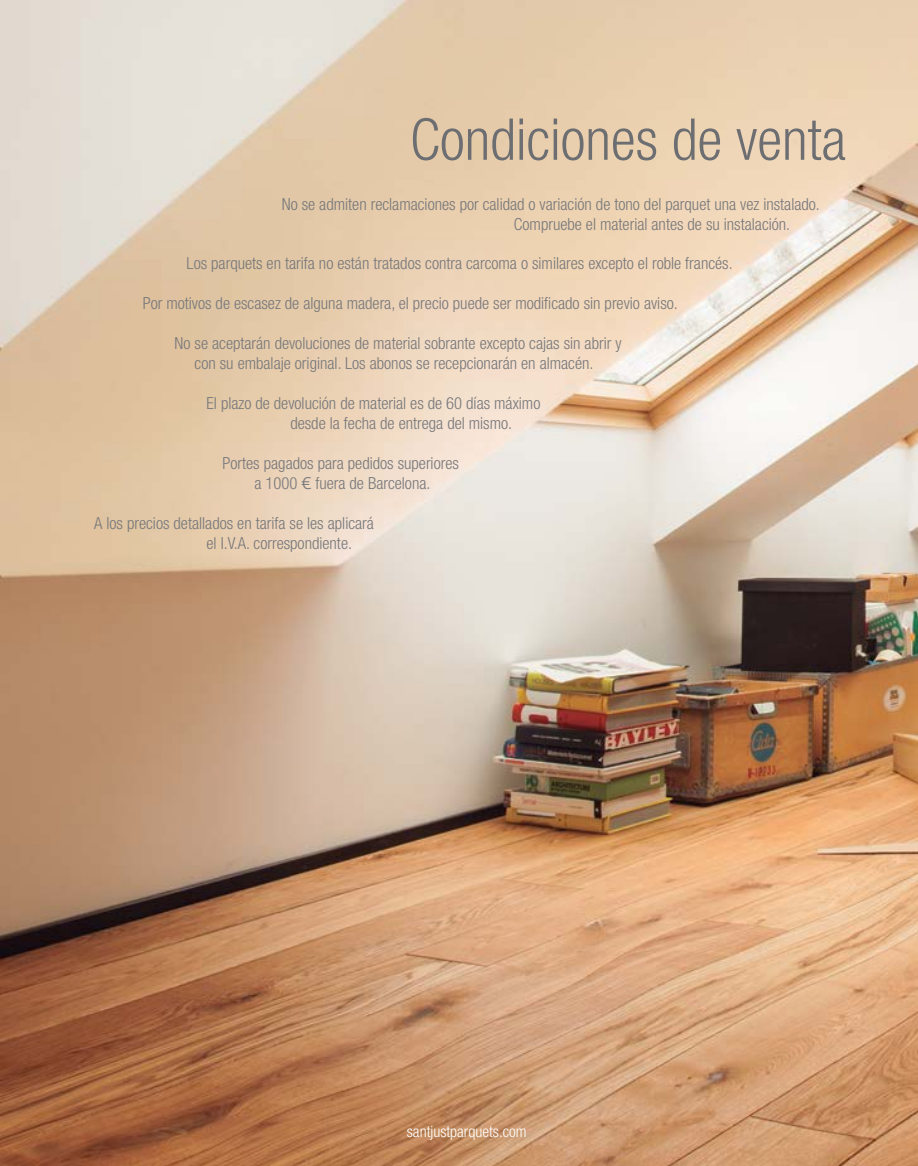
<style>
.page{position:relative;width:918px;height:1166px;background:#fff}
.page>*{position:absolute;margin:0;border:0;box-sizing:border-box;transform-origin:0 0}
.t1{font:300 condensed 57.75px "Helvetica Neue";color:#6d6e71}
.t2{font:300 condensed 16.62px/19.9px "Helvetica Neue";color:#77787b}
.t3{font:300 condensed 15.75px "Helvetica Neue";color:#fff}
.s1{font-family:"Aller";font-stretch:normal}
</style>
<div class="page">
<img style="left:0;top:0;width:918px;height:1166px">
<h1 class="t1" style="left:410px;top:106px;width:438px">Condiciones de venta</h1>
<p class="t2" style="left:514px;top:194px;width:307px;text-indent:-232px">No se admiten reclamaciones por calidad o variación de tono del parquet una vez instalado.<br>Compruebe el material antes de su instalación.</p>
<p class="t2" style="left:187px;top:253px;width:547px">Los parquets en tarifa no están tratados contra carcoma o similares excepto el roble francés.</p>
<p class="t2" style="left:143px;top:293px;width:537px">Por motivos de escasez de alguna madera, el precio puede ser modificado sin previo aviso.</p>
<p class="t2" style="left:175px;top:333px;width:448px;text-align:center">No se aceptarán devoluciones de material sobrante excepto cajas sin abrir y con su embalaje original. Los abonos se recepcionarán en almacén.</p>
<p class="t2" style="left:290px;top:393px;width:251px;text-indent:-84px">El plazo de devolución de material es de 60 días máximo desde la fecha de entrega del mismo.</p>
<p class="t2" style="left:222px;top:453px;width:238px;text-align:center">Portes pagados para pedidos superiores a 1000 <span class="s1">€</span> fuera de Barcelona.</p>
<p class="t2" style="left:207px;top:513px;width:169px;text-indent:-112px">A los precios detallados en tarifa se les aplicará el I.V.A. correspondiente.</p>
<p class="t3" style="left:407px;top:1123px;width:121px">santjustparquets.com</p>
</div>
